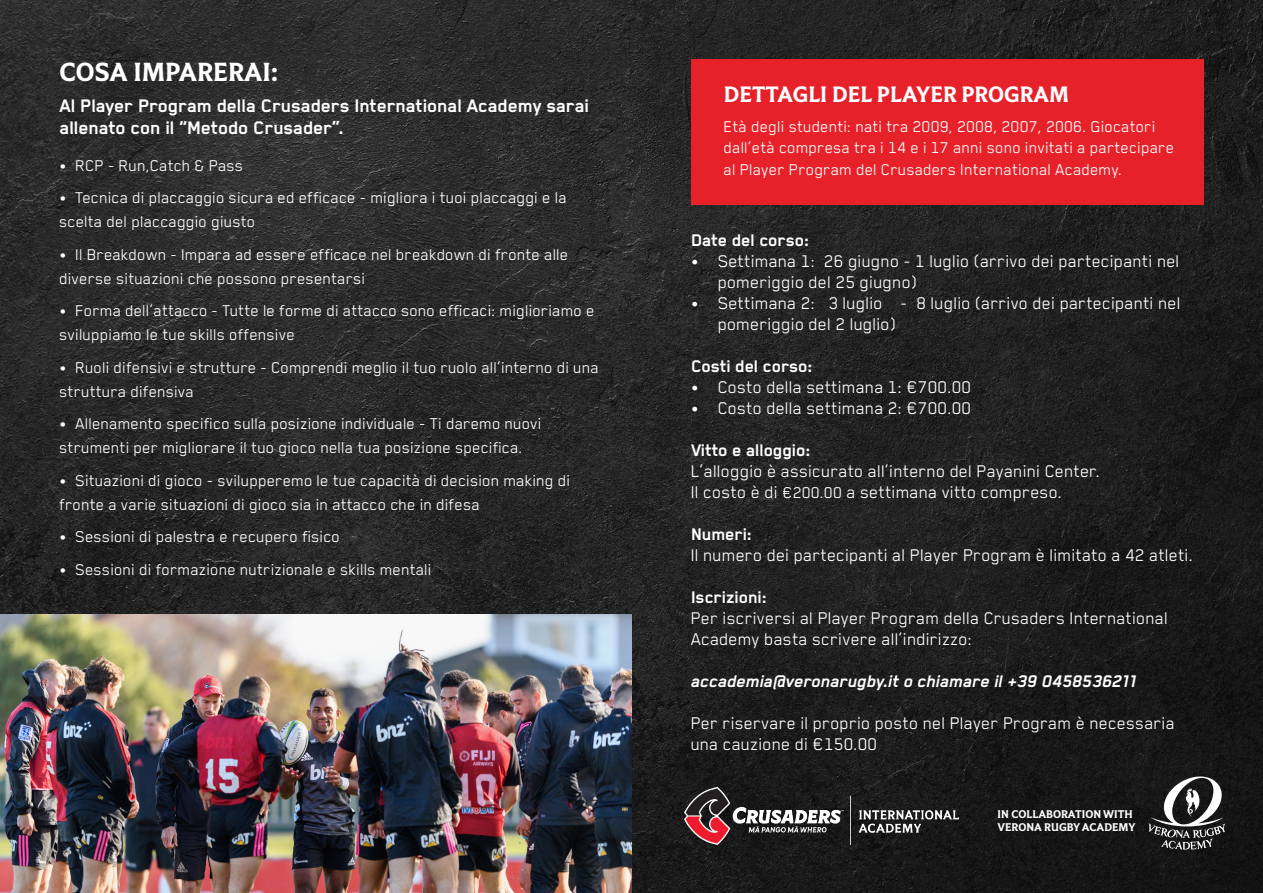
<style>
.page{position:relative;width:1263px;height:893px;background:#fff}
.page>*{position:absolute;margin:0;border:0;box-sizing:border-box;transform-origin:0 0}
.t1{font:30px "Crusaders Display";color:#fff}
.t2{font:25.5px "Crusaders Display";color:#fff}
.t3{font:700 21px/22.5px "Blender";color:#fff}
.t4{font:19.5px/21px "Blender Pro";color:#fff}
.t5{font:700 19.5px "Blender";color:#fff}
.t6{font:italic 700 19.5px "Blender";color:#fff}
.t7{font:18px/24px "Blender Pro";color:#fff}
.t8{font:12.75px/12.8px "Crusaders Display";color:#fff}
.s1{font-size:18px}
</style>
<div class="page">
<img style="left:0;top:0;width:1263px;height:893px">
<div style="left:691px;top:60px;width:512px;height:145px;background:#e6212a"></div>
<img style="left:685px;top:787px;width:274px;height:57px">
<img style="left:0;top:614px;width:631px;height:279px">
<svg style="left:1149px;top:776px;width:76px;height:73px"></svg>
<p class="t1" style="left:60px;top:58px;width:220px">COSA IMPARERAI:</p>
<p class="t3" style="left:60px;top:94px;width:531px">Al Player Program della Crusaders International Academy sarai allenato con il “Metodo Crusader”.</p>
<p class="t7" style="left:60px;top:153px;width:186px">• RCP - Run,Catch &amp; Pass</p>
<p class="t7" style="left:60px;top:185px;width:509px">• Tecnica di placcaggio sicura ed efficace - migliora i tuoi placcaggi e la scelta del placcaggio giusto</p>
<p class="t7" style="left:60px;top:242px;width:511px">• Il Breakdown - Impara ad essere efficace nel breakdown di fronte alle diverse situazioni che possono presentarsi</p>
<p class="t7" style="left:60px;top:298px;width:537px">• Forma dell’attacco - Tutte le forme di attacco sono efficaci: miglioriamo e sviluppiamo le tue skills offensive</p>
<p class="t7" style="left:60px;top:355px;width:541px">• Ruoli difensivi e strutture - Comprendi meglio il tuo ruolo all’interno di una struttura difensiva</p>
<p class="t7" style="left:60px;top:411px;width:484px">• Allenamento specifico sulla posizione individuale - Ti daremo nuovi strumenti per migliorare il tuo gioco nella tua posizione specifica.</p>
<p class="t7" style="left:60px;top:468px;width:513px">• Situazioni di gioco - svilupperemo le tue capacità di decision making di fronte a varie situazioni di gioco sia in attacco che in difesa</p>
<p class="t7" style="left:60px;top:524px;width:282px">• Sessioni di palestra e recupero fisico</p>
<p class="t7" style="left:60px;top:557px;width:374px">• Sessioni di formazione nutrizionale e skills mentali</p>
<p class="t2" style="left:724px;top:82px;width:347px">DETTAGLI DEL PLAYER PROGRAM</p>
<p class="t7" style="left:724px;top:115px;width:452px;line-height:21.6px">Età degli studenti: nati tra 2009, 2008, 2007, 2006. Giocatori dall’età compresa tra i 14 e i 17 anni sono invitati a partecipare al Player Program del Crusaders International Academy.</p>
<p class="t5" style="left:691px;top:229px;width:120px">Date del corso:</p>
<p class="t4" style="left:718px;top:250px;width:463px;text-indent:-27px">• Settimana 1: 26 giugno - 1 luglio (arrivo dei partecipanti nel pomeriggio del 25 giugno)</p>
<p class="t4" style="left:718px;top:292px;width:464px;text-indent:-27px">• Settimana 2: 3 luglio - 8 luglio (arrivo dei partecipanti nel pomeriggio del 2 luglio)</p>
<p class="t5" style="left:691px;top:355px;width:123px">Costi del corso:</p>
<p class="t4" style="left:691px;top:376px;width:282px">• Costo della settimana 1: €700.00</p>
<p class="t4" style="left:691px;top:397px;width:282px">• Costo della settimana 2: €700.00</p>
<p class="t5" style="left:691px;top:439px;width:121px">Vitto e alloggio:</p>
<p class="t4" style="left:691px;top:460px;width:411px">L’alloggio è assicurato all’interno del Payanini Center.</p>
<p class="t4" style="left:691px;top:481px;width:373px">Il costo è di <span class="s1">€200.00</span> a settimana vitto compreso.</p>
<p class="t5" style="left:691px;top:524px;width:62px">Numeri:</p>
<p class="t4" style="left:691px;top:544px;width:504px">Il numero dei partecipanti al Player Program è limitato a 42 atleti.</p>
<p class="t5" style="left:691px;top:587px;width:77px">Iscrizioni:</p>
<p class="t4" style="left:691px;top:607px;width:479px">Per iscriversi al Player Program della Crusaders International<br>Academy basta scrivere all’indirizzo:</p>
<p class="t6" style="left:691px;top:671px;width:447px">accademia@veronarugby.it o chiamare il +39 0458536211</p>
<p class="t4" style="left:691px;top:712px;width:486px">Per riservare il proprio posto nel Player Program è necessaria una cauzione di €150.00</p>
<p class="t8" style="left:997px;top:808px;width:139px">IN COLLABORATION WITH<br>VERONA RUGBY ACADEMY</p>
</div>
